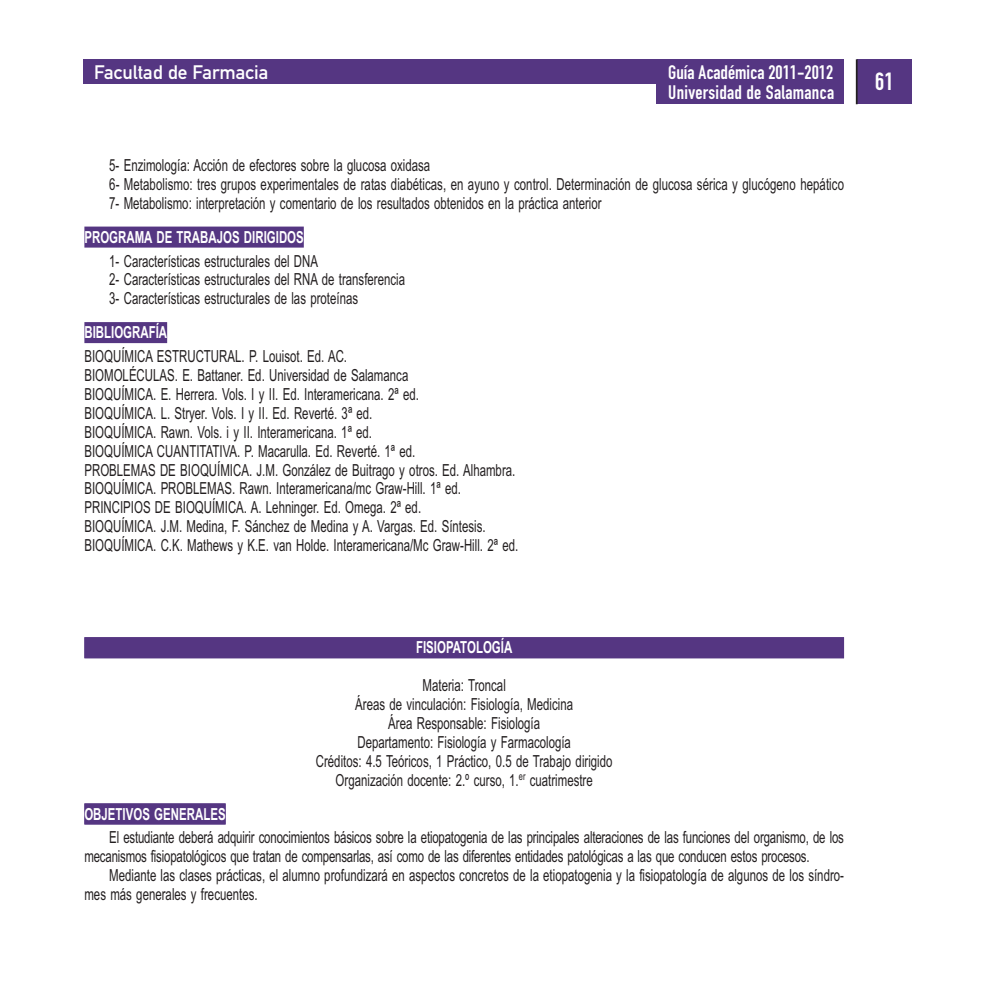
<style>
.page{position:relative;width:993px;height:993px;background:#fff}
.page>*{position:absolute;margin:0;border:0;box-sizing:border-box;transform-origin:0 0}
.t1{font:24.5px "DIN Engschrift Alternate";color:#fff}
.t2{font:19.25px/19.2px "DIN Engschrift Alternate";letter-spacing:.01em;color:#fff}
.t3{font:19.25px "DIN Mittelschrift";color:#fff}
.t4{font:16.62px/18.9px "Arial Narrow";color:#231f20;scale:.84 1}
.t5{font:700 16.62px "Arial Narrow";color:#fff;scale:.84 1}
</style>
<div class="page">
<div style="left:84px;top:226px;width:220px;height:21px;background:#553682"></div>
<div style="left:84px;top:322px;width:83px;height:21px;background:#553682"></div>
<div style="left:84px;top:637px;width:759px;height:21px;background:#553682"></div>
<div style="left:84px;top:803px;width:141px;height:21px;background:#553682"></div>
<div style="left:856px;top:59px;width:55px;height:45px;background:#553682"></div>
<hr style="left:855px;top:59px;width:2px;height:45px;background:#231f20">
<div style="left:83px;top:59px;width:760px;height:25px;background:#553682"></div>
<div style="left:656px;top:83px;width:187px;height:21px;background:#553682"></div>
<p class="t3" style="left:94px;top:66px;width:175px">Facultad de Farmacia</p>
<p class="t2" style="left:668px;top:65px;width:167px">Guía Académica 2011-2012<br>Universidad de Salamanca</p>
<p class="t4" style="left:109px;top:157px;width:876px">5- Enzimología: Acción de efectores sobre la glucosa oxidasa<br>6- Metabolismo: tres grupos experimentales de ratas diabéticas, en ayuno y control. Determinación de glucosa sérica y glucógeno hepático<br>7- Metabolismo: interpretación y comentario de los resultados obtenidos en la prácti ca anterior</p>
<p class="t5" style="left:84px;top:231px;width:263px">PROGRAMA DE TRABAJOS DIRIGIDOS</p>
<p class="t4" style="left:109px;top:253px;width:353px">1- Características estructurales del DNA<br>2- Características estructurales del RNA de transferencia<br>3- Características estructurales de las proteínas</p>
<p class="t5" style="left:84px;top:326px;width:100px">BIBLIOGRAFÍA</p>
<p class="t4" style="left:84px;top:348px;width:518px">BIOQUÍMICA ESTRUCTURAL. P. Louisot. Ed. AC.<br>BIOMOLÉCULAS. E. Battaner. Ed. Universidad de Salamanca<br>BIOQUÍMICA. E. Herrera. Vols. I y II. Ed. Interamericana. 2ª ed.<br>BIOQUÍMICA. L. Stryer. Vols. I y II. Ed. Reverté. 3ª ed.<br>BIOQUÍMICA. Rawn. Vols. i y II. Interamericana. 1ª ed.<br>BIOQUÍMICA CUANTITATIVA. P. Macarulla. Ed. Reverté. 1ª ed.<br>PROBLEMAS DE BIOQUÍMICA. J.M. González de Buitrago y otros. Ed. Alhambra.<br>BIOQUÍMICA. PROBLEMAS. Rawn. Interamericana/mc Graw-Hill. 1ª ed.<br>PRINCIPIOS DE BIOQUÍMICA. A. Lehninger. Ed. Omega. 2ª ed.<br>BIOQUÍMICA. J.M. Medina, F. Sánchez de Medina y A. Vargas. Ed. Síntesis.<br>BIOQUÍMICA. C.K. Mathews y K.E. van Holde. Interamericana/Mc Graw-Hill. 2ª ed.</p>
<h1 class="t1" style="left:875px;top:73px;width:20px">61</h1>
<p class="t5" style="left:416px;top:641px;width:116px">FISIOPATOLOGÍA</p>
<p class="t4" style="left:316px;top:677px;width:354px;text-align:center">Materia: Troncal<br>Áreas de vinculación: Fisiología, Medicina<br>Área Responsable: Fisiología<br>Departamento: Fisiología y Farmacología<br>Créditos: 4.5 Teóricos, 1 Práctico, 0.5 de Trabajo dirigido Organización docente: 2.º curso, 1.<sup>er</sup> cuatrimestre</p>
<p class="t5" style="left:84px;top:807px;width:169px">OBJETIVOS GENERALES</p>
<p class="t4" style="left:84px;top:829px;width:905px;text-indent:25px">El estudiante deberá adquirir conocimientos básicos sobre la etiopatogenia de las principales alteraciones de las funciones del organismo, de los mecanismos fisiopatológicos que tratan de compensarlas, así como de las diferentes entidades patológicas a las que conducen estos procesos.</p>
<p class="t4" style="left:84px;top:867px;width:905px;text-indent:25px">Mediante las clases prácticas, el alumno profundizará en aspectos concretos de la etiopatogenia y la fisiopatología de algunos de los síndro&shy;mes más generales y frecuentes.</p>
</div>
